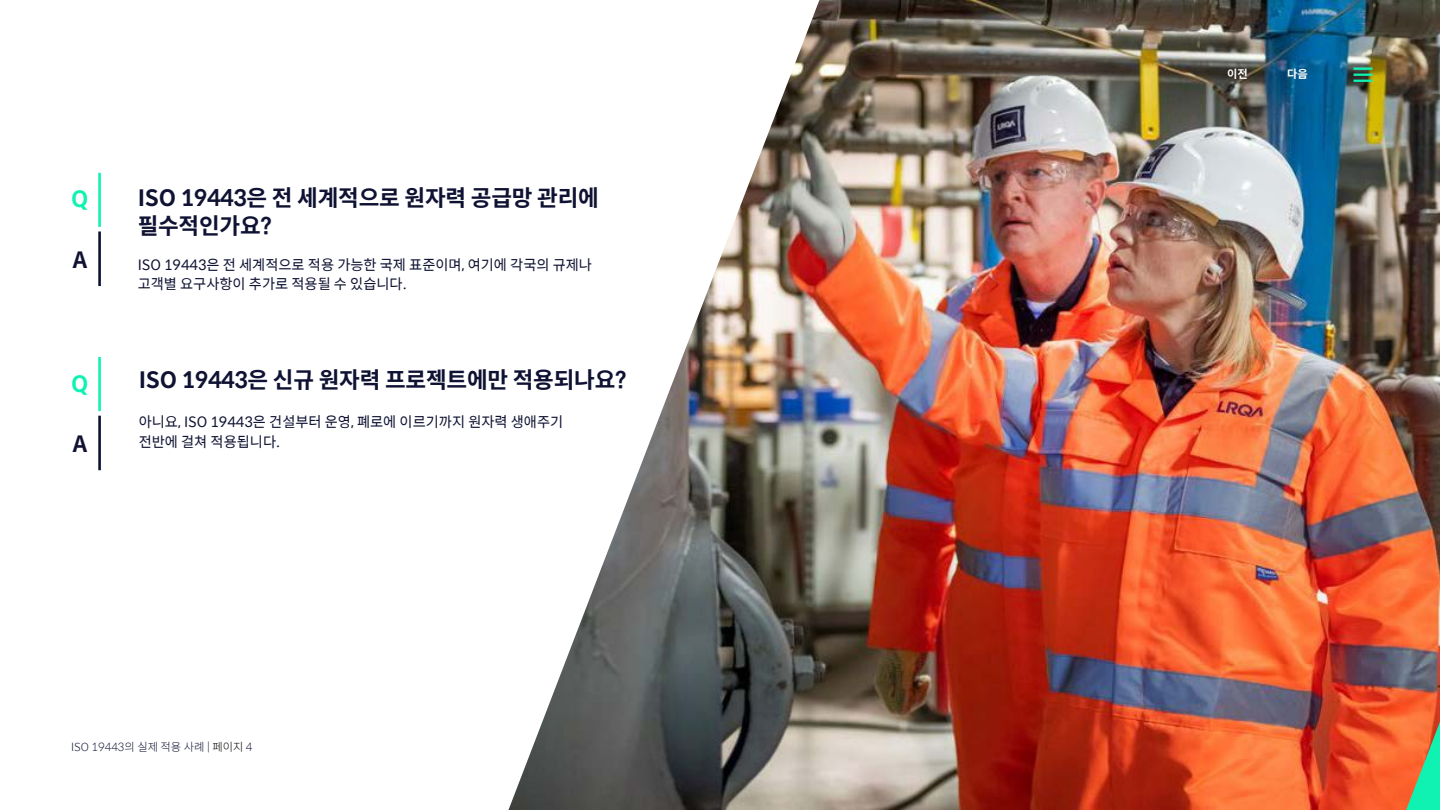
<style>
.page{position:relative;width:1440px;height:810px;background:#fff}
.page>*{position:absolute;margin:0;border:0;box-sizing:border-box;transform-origin:0 0}
.t1{font:700 22.5px/27.8px "Spoqa Han Sans Neo";letter-spacing:-.01em;color:#0f1232}
.t2{font:700 22.42px "Spoqa Han Sans Neo";color:#0ff2b2}
.t3{font:700 22.42px "Spoqa Han Sans Neo";color:#0f1232}
.t4{font:14.25px/19.5px "Spoqa Han Sans";color:#0f1232}
.t5{font:300 11.25px "Spoqa Han Sans";color:#0f1232}
.t6{font:700 11.25px "Spoqa Han Sans";color:#fff}
.s1{color:#000}
</style>
<div class="page">
<img style="left:508px;top:0;width:932px;height:810px">
<hr style="left:1353px;top:67px;width:19px;height:3px;background:#0ff2b2">
<svg style="left:1353px;top:74px;width:19px;height:8px"></svg>
<svg style="left:1406px;top:722px;width:34px;height:88px;background:#84ad72"></svg>
<hr style="left:98px;top:173px;width:3px;height:54px;background:#0ff2b2">
<hr style="left:98px;top:231px;width:3px;height:55px;background:#0f1232">
<hr style="left:98px;top:357px;width:3px;height:54px;background:#0ff2b2">
<hr style="left:98px;top:416px;width:3px;height:54px;background:#0f1232">
<h2 class="t2" style="left:71px;top:182px;width:19px">Q</h2>
<h2 class="t3" style="left:73px;top:243px;width:16px">A</h2>
<h2 class="t2" style="left:71px;top:366px;width:19px">Q</h2>
<h2 class="t3" style="left:73px;top:427px;width:16px">A</h2>
<h1 class="t1" style="left:138px;top:183px;width:463px">ISO 19443은 전 세계적으로 원자력 공급망 관리에 필수적인가요?</h1>
<p class="t4" style="left:138px;top:255px;width:456px">ISO 19443은 전 세계적으로 적용 가능한 국제 표준이며, 여기에 각국의 규제나 고객별 요구사항이 추가로 적용될 수 있습니다.</p>
<h1 class="t1" style="left:139px;top:365px;width:490px">ISO 19443은 신규 원자력 프로젝트에만 적용되나요?</h1>
<p class="t4" style="left:139px;top:413px;width:426px">아니요, ISO 19443은 건설부터 운영, 폐로에 이르기까지 원자력 생애주기 전반에 걸쳐 적용됩니다.</p>
<p class="t5" style="left:71px;top:741px;width:183px">ISO 19443의 실제 적용 사례 | <span class="s1">페이지</span> 4</p>
<p class="t6" style="left:1227px;top:67px;width:22px">이전</p>
<p class="t6" style="left:1287px;top:67px;width:22px">다음</p>
</div>
